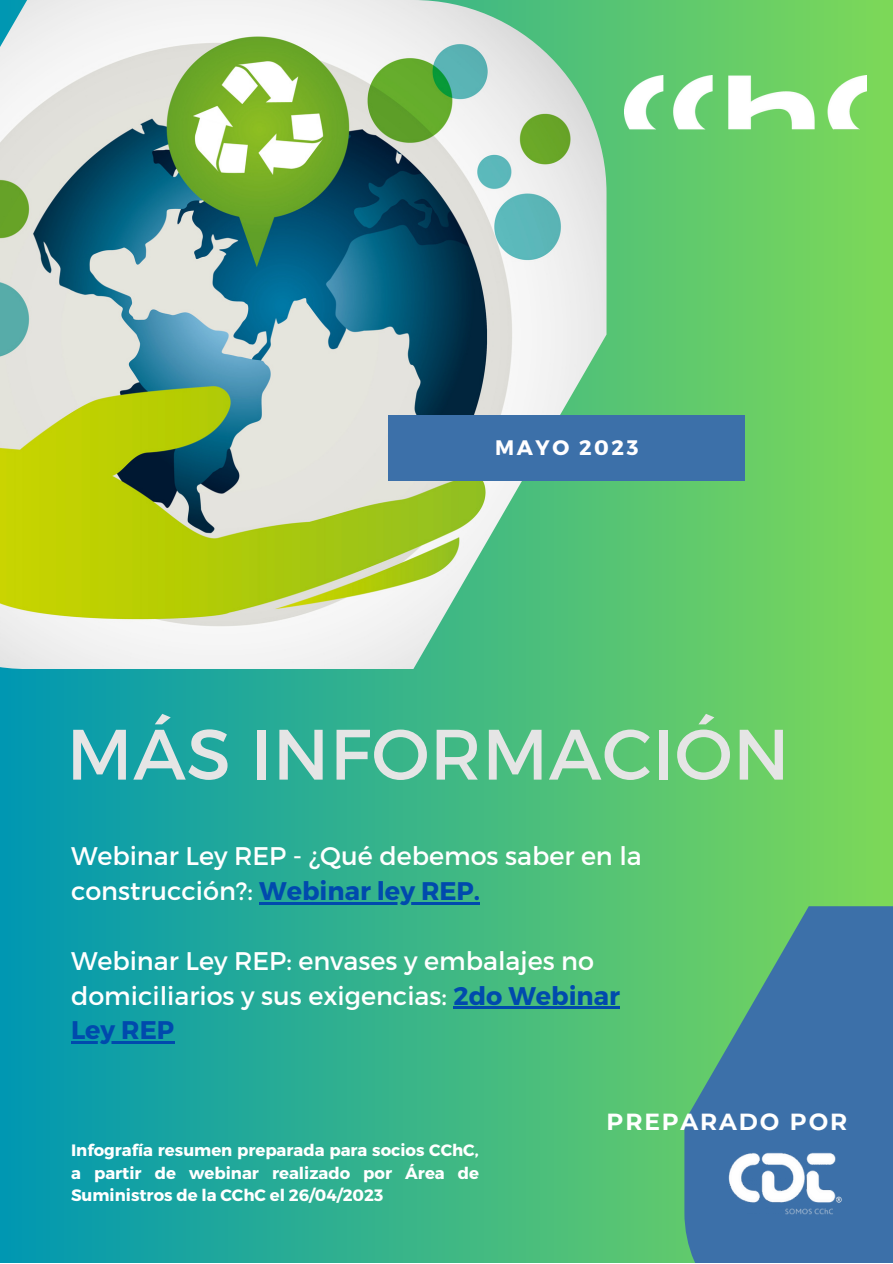
<style>
.page{position:relative;width:893px;height:1264px;background:#fff}
.page>*{position:absolute;margin:0;border:0;box-sizing:border-box;transform-origin:0 0}
.t1{font:71.25px "Montserrat";letter-spacing:.01em;color:#e5e5e5}
.t2{font:25.5px/34.8px "Montserrat";color:#fff}
.t3{font:700 23.25px "Montserrat";letter-spacing:.08em;color:#fff}
.t4{font:700 21px "Montserrat";letter-spacing:.12em;color:#fffeff}
.t5{font:700 16.5px/22.5px "Montserrat";color:#fff;text-align:justify}
.s1{font-weight:700;color:#004aad}
</style>
<div class="page">
<div style="left:0;top:0;width:892px;height:1262px;background:linear-gradient(to right,#0097b2,#7dd858)"></div>
<img style="left:0;top:0;width:606px;height:669px">
<svg style="left:684px;top:906px;width:208px;height:356px;background:#458599"></svg>
<div style="left:388px;top:415px;width:356px;height:65px;background:#3c70a9"></div>
<img style="left:624px;top:75px;width:242px;height:62px">
<img style="left:727px;top:1139px;width:115px;height:85px">
<hr style="left:259px;top:902px;width:221px;height:2px;background:#004aad">
<hr style="left:453px;top:1006px;width:167px;height:3px;background:#004aad">
<hr style="left:71px;top:1041px;width:103px;height:2px;background:#004aad">
<p class="t4" style="left:495px;top:434px;width:144px">MAYO 2023</p>
<p class="t1" style="left:67px;top:708px;width:724px">MÁS INFORMACIÓN</p>
<p class="t2" style="left:71px;top:837px;width:572px">Webinar Ley REP - ¿Qué debemos saber en la construcción?: <span class="s1">Webinar ley REP.</span></p>
<p class="t2" style="left:71px;top:941px;width:550px">Webinar Ley REP: envases y embalajes no domiciliarios y sus exigencias: <span class="s1">2do Webinar<br>Ley REP</span></p>
<p class="t5" style="left:71px;top:1138px;width:409px">Infografía resumen preparada para socios CChC, a partir de webinar realizado por Área de Suministros de la CChC el 26/04/2023</p>
<p class="t3" style="left:606px;top:1107px;width:242px">PREPARADO POR</p>
</div>
